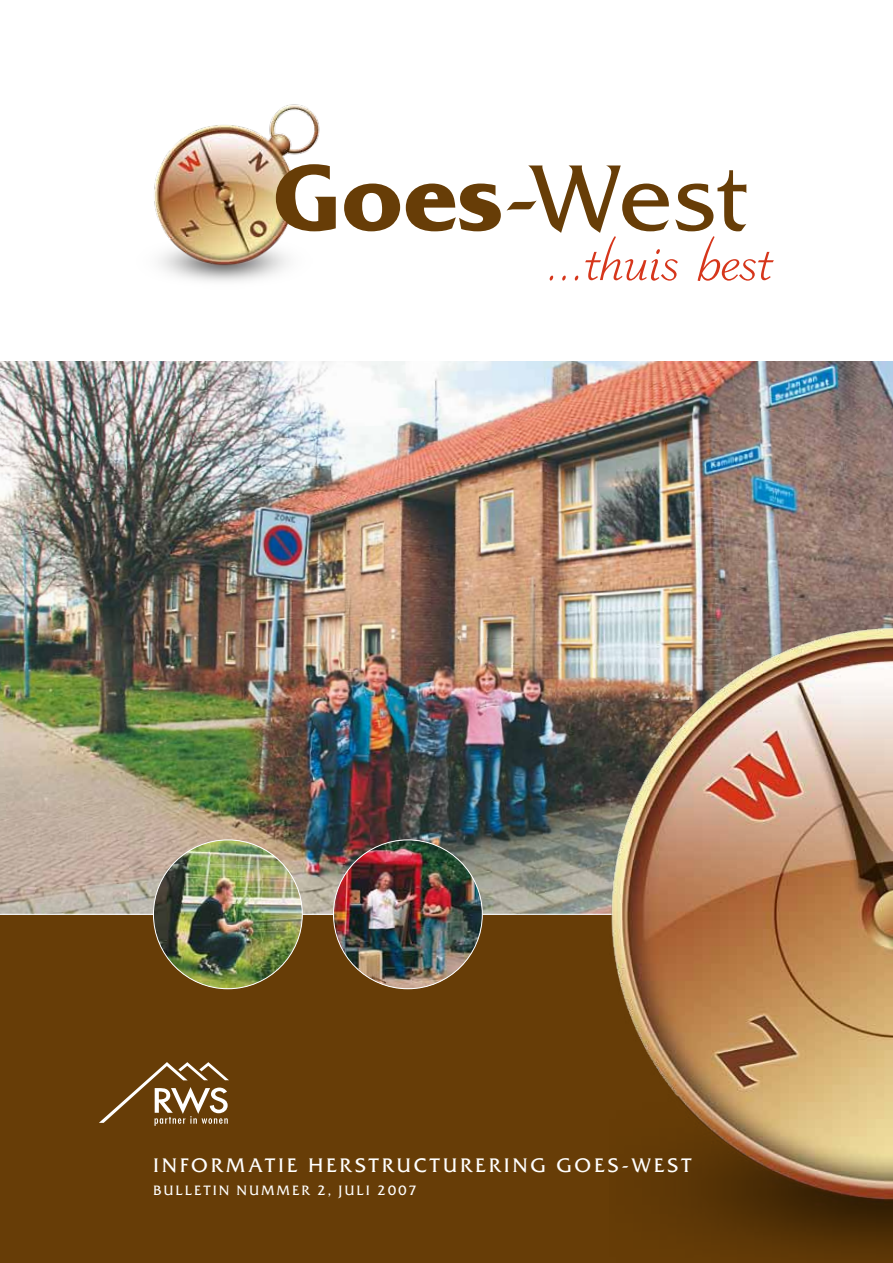
<style>
.page{position:relative;width:893px;height:1263px;background:#fff}
.page>*{position:absolute;margin:0;border:0;box-sizing:border-box;transform-origin:0 0}
.t1{font:92.85px "Friz Qua";color:#673d07}
.t2{font:67.95px "Lake Informal";color:#d6361b}
.t3{font:19.5px "Friz Qua";letter-spacing:.14em;color:#fff}
.t4{font:13.5px "Friz Qua";letter-spacing:.14em;color:#fff}
.s1{font-weight:700}
</style>
<div class="page">
<div style="left:0;top:880px;width:893px;height:383px;background:#673d07"></div>
<img style="left:0;top:361px;width:893px;height:553px">
<hr style="left:0;top:914px;width:893px;height:1px;background:#fff">
<img style="left:153px;top:840px;width:149px;height:149px;border-radius:74px">
<img style="left:333px;top:840px;width:149px;height:149px;border-radius:74px">
<img style="left:609px;top:514px;width:284px;height:744px">
<svg style="left:99px;top:1062px;width:130px;height:64px"></svg>
<img style="left:154px;top:104px;width:166px;height:178px">
<h1 class="t1" style="left:273px;top:140px;width:476px"><span class="s1">Goes</span>-WEST</h1>
<h2 class="t2" style="left:547px;top:228px;width:227px">...thuis best</h2>
<p class="t3" style="left:153px;top:1153px;width:322px">INFORMATIE HERSTRUCTURERIN</p>
<p class="t3" style="left:530px;top:1153px;width:163px">G GOES-WEST</p>
<p class="t4" style="left:153px;top:1181px;width:265px">BULLETIN NUMMER 2, JULI 2007</p>
</div>
